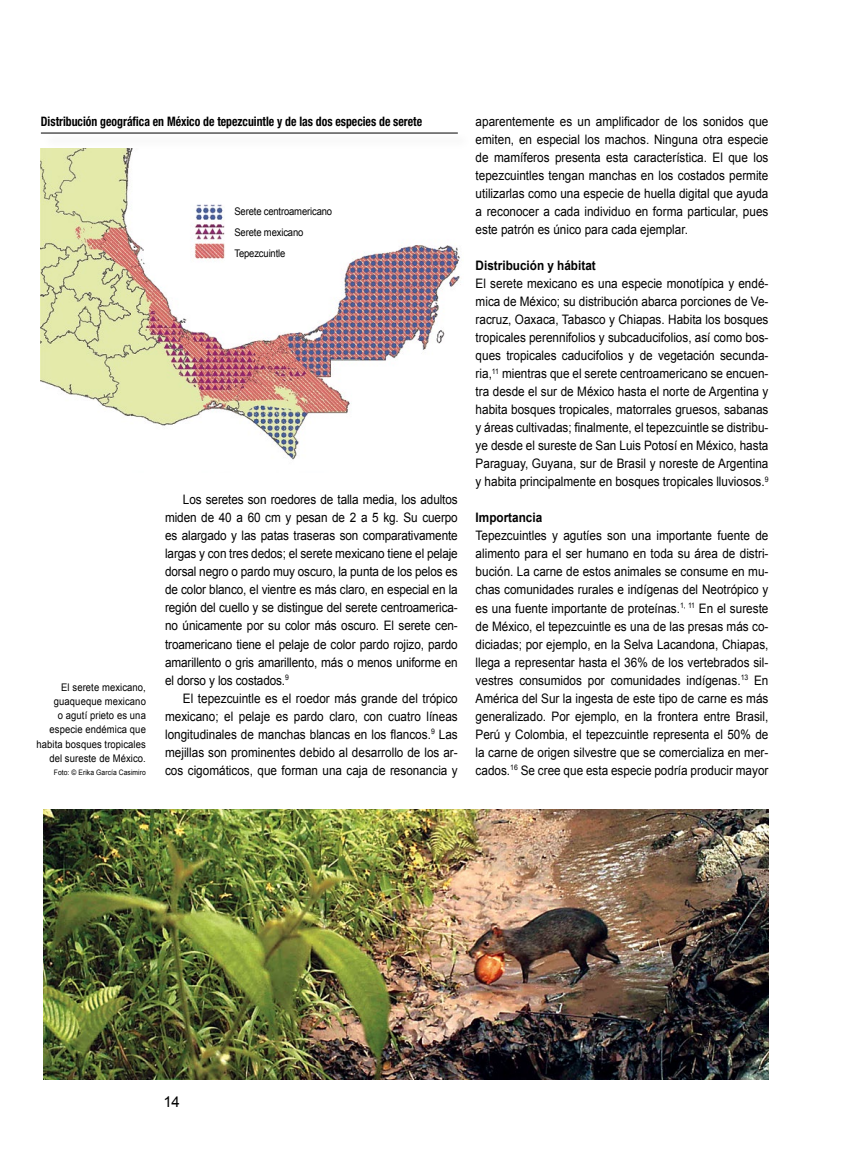
<style>
.page{position:relative;width:851px;height:1149px;background:#fff}
.page>*{position:absolute;margin:0;border:0;box-sizing:border-box;transform-origin:0 0}
.t1{font:15px "Arial";color:#000}
.t2{font:13.05px/18px "Arial";color:#000;text-align:justify;scale:.9 1}
.t3{font:700 condensed 13.05px "Helvetica Neue LT Std";color:#000;scale:.9 1}
.t4{font:700 13.05px "Arial";color:#000;scale:.9 1}
.t5{font:10.5px/14.2px "Arial";letter-spacing:.01em;color:#000;text-align:right;scale:.9 1}
.t6{font:10.5px "Arial";letter-spacing:-.015em;color:#000;scale:.9 1}
.t7{font:7.5px "Arial";letter-spacing:.01em;color:#000;scale:.9 1}
</style>
<div class="page">
<img style="left:41px;top:149px;width:420px;height:311px">
<img style="left:44px;top:809px;width:724px;height:270px">
<div style="left:42px;top:132px;width:430px;height:17px;background:#fbfbfb"></div>
<hr style="left:41px;top:133px;width:417px;height:1px;background:#000">
<p class="t3" style="left:41px;top:113px;width:425px">Distribución geográfica en México de tepezcuintle y de las dos especies de serete</p>
<p class="t6" style="left:234px;top:204px;width:110px">Serete centroamericano</p>
<p class="t6" style="left:234px;top:225px;width:78px">Serete mexicano</p>
<p class="t6" style="left:234px;top:246px;width:58px">Tepezcuintle</p>
<p class="t5" style="left:36px;top:679px;width:123px">El serete mexicano, guaqueque mexicano<br>o agutí prieto es una especie endémica que habita bosques tropicales del sureste de México.</p>
<p class="t7" style="left:54px;top:766px;width:104px">Foto: © Erika García Casimiro</p>
<p class="t2" style="left:165px;top:491px;width:327px;text-indent:18px">Los seretes son roedores de talla media, los adultos miden de 40 a 60 cm y pesan de 2 a 5 kg. Su cuerpo es alargado y las patas traseras son comparativamente largas y con tres dedos; el serete mexicano tiene el pelaje dorsal negro o pardo muy oscuro, la punta de los pelos es de color blanco, el vientre es más claro, en especial en la región del cuello y se distingue del serete centroamerica&shy;no únicamente por su color más oscuro. El serete cen&shy;troamericano tiene el pelaje de color pardo rojizo, pardo amarillento o gris amarillento, más o menos uniforme en el dorso y los costados.<sup>9</sup></p>
<p class="t2" style="left:165px;top:689px;width:327px;text-indent:18px">El tepezcuintle es el roedor más grande del trópico mexicano; el pelaje es pardo claro, con cuatro líneas longitudinales de manchas blancas en los flancos.<sup>9</sup> Las mejillas son prominentes debido al desarrollo de los ar&shy;cos cigomáticos, que forman una caja de resonancia y</p>
<p class="t2" style="left:475px;top:113px;width:327px">aparentemente es un amplificador de los sonidos que emiten, en especial los machos. Ninguna otra especie de mamíferos presenta esta característica. El que los tepezcuintles tengan manchas en los costados permite utilizarlas como una especie de huella digital que ayuda a reconocer a cada individuo en forma particular, pues este patrón es único para cada ejemplar.</p>
<p class="t4" style="left:475px;top:257px;width:135px">Distribución y hábitat</p>
<p class="t2" style="left:475px;top:275px;width:327px">El serete mexicano es una especie monotípica y endé&shy;mica de México; su distribución abarca porciones de Ve&shy;racruz, Oaxaca, Tabasco y Chiapas. Habita los bosques tropicales perennifolios y subcaducifolios, así como bos&shy;ques tropicales caducifolios y de vegetación secunda&shy;ria,<sup>11</sup> mientras que el serete centroamericano se encuen&shy;tra desde el sur de México hasta el norte de Argentina y habita bosques tropicales, matorrales gruesos, sabanas y áreas cultivadas; finalmente, el tepezcuintle se distribu&shy;ye desde el sureste de San Luis Potosí en México, hasta Paraguay, Guyana, sur de Brasil y noreste de Argentina y habita principalmente en bosques tropicales lluviosos.<sup>9</sup></p>
<p class="t4" style="left:475px;top:509px;width:75px">Importancia</p>
<p class="t2" style="left:475px;top:527px;width:327px">Tepezcuintles y agutíes son una importante fuente de alimento para el ser humano en toda su área de distri&shy;bución. La carne de estos animales se consume en mu&shy;chas comunidades rurales e indígenas del Neotrópico y es una fuente importante de proteínas.<sup>1,</sup> <sup>11</sup> En el sureste de México, el tepezcuintle es una de las presas más co&shy;diciadas; por ejemplo, en la Selva Lacandona, Chiapas, llega a representar hasta el 36% de los vertebrados sil&shy;vestres consumidos por comunidades indígenas.<sup>13</sup> En América del Sur la ingesta de este tipo de carne es más generalizado. Por ejemplo, en la frontera entre Brasil, Perú y Colombia, el tepezcuintle representa el 50% de la carne de origen silvestre que se comercializa en mer&shy;cados.<sup>16</sup> Se cree que esta especie podría producir mayor</p>
<p class="t1" style="left:163px;top:1091px;width:18px">14</p>
</div>
